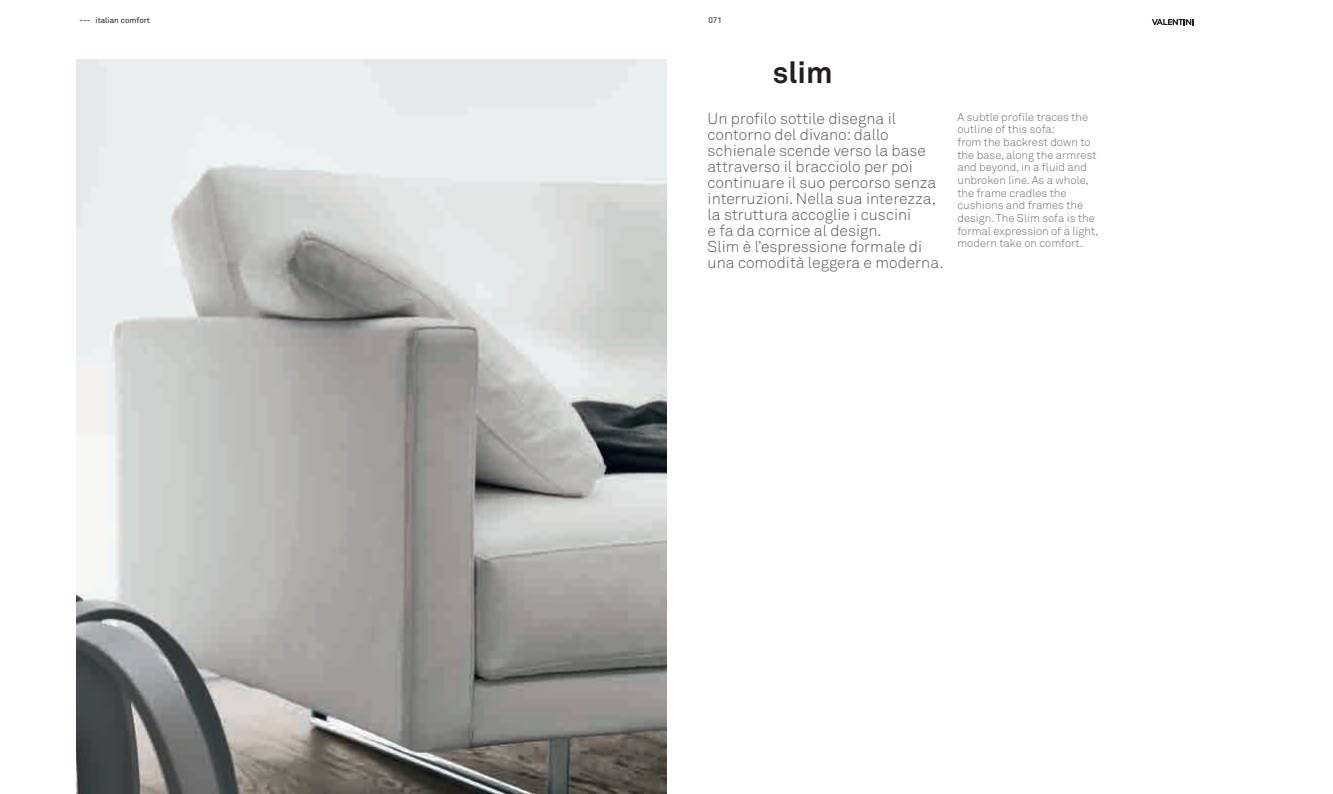
<style>
.page{position:relative;width:1333px;height:794px;background:#fff}
.page>*{position:absolute;margin:0;border:0;box-sizing:border-box;transform-origin:0 0}
.t1{font:700 30px "Akkurat";color:#231f20}
.t2{font:300 15.6px/16px "Akkurat";color:#57585a}
.t3{font:300 11.3px/12.7px "Akkurat";color:#6c6d70}
.t4{font:8px "Akkurat";color:#231f20}
</style>
<div class="page">
<img style="left:77px;top:60px;width:589px;height:734px">
<svg style="left:1151px;top:19px;width:42px;height:6px"></svg>
<p class="t4" style="left:79px;top:15px;width:72px">--- italian comfort</p>
<p class="t4" style="left:708px;top:15px;width:15px">071</p>
<h1 class="t1" style="left:772px;top:53px;width:61px">slim</h1>
<p class="t2" style="left:707px;top:111px;width:237px">Un profilo sottile disegna il contorno del divano: dallo schienale scende verso la base attraverso il bracciolo per poi continuare il suo percorso senza interruzioni. Nella sua interezza, la struttura accoglie i cuscini<br>e fa da cornice al design.<br>Slim è l’espressione formale di una comodità leggera e moderna.</p>
<p class="t3" style="left:957px;top:111px;width:142px">A subtle profile traces the outline of this sofa:<br>from the backrest down to the base, along the armrest and beyond, in a fluid and unbroken line. As a whole, the frame cradles the cushions and frames the design. The Slim sofa is the formal expression of a light, modern take on comfort.</p>
</div>
